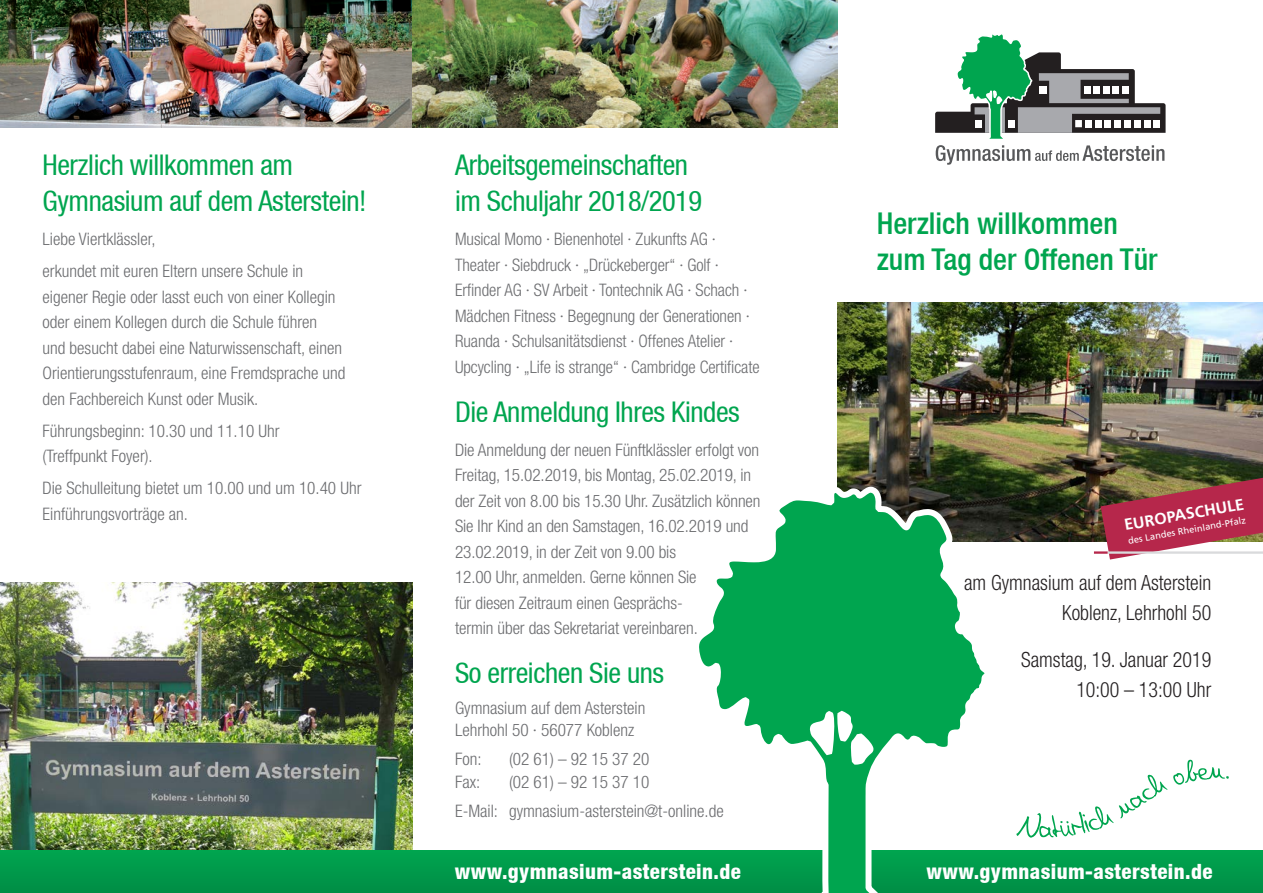
<style>
.page{position:relative;width:1263px;height:893px;background:#fff}
.page>*{position:absolute;margin:0;border:0;box-sizing:border-box;transform-origin:0 0}
.t1{font:500 condensed 30px/36px "Helvetica Neue LT";color:#00a54f}
._1---_Headline{font:condensed 28.5px/36px "Helvetica Neue LT";letter-spacing:-.015em;color:#00a54f}
.t2{font:300 condensed 21px/30px "Helvetica Neue LT";color:#231f20;text-align:right;scale:.95 1}
.t3{font:800 condensed 21px "Helvetica Neue LT";letter-spacing:.02em;color:#fff}
._1---_Headline-2{font:300 condensed 17.25px/25.5px "Helvetica Neue LT";letter-spacing:-.005em;color:#6c6d70}
._3---_Copytext{font:300 condensed 17.25px/25.5px "Helvetica Neue LT";color:#6c6d70}
.t4{font:700 15.9px "Frutiger";color:#fff}
.t5{font:9.3px "Frutiger";color:#fff}
</style>
<div class="page">
<img style="left:0;top:583px;width:412px;height:267px">
<div style="left:0;top:850px;width:1263px;height:43px;background:#00994b"></div>
<img style="left:0;top:0;width:688px;height:128px">
<svg style="left:995px;top:34px;width:170px;height:127px"></svg>
<svg style="left:1016px;top:759px;width:213px;height:79px"></svg>
<img style="left:995px;top:302px;width:268px;height:239px">
<img style="left:688px;top:0;width:307px;height:893px">
<svg style="left:1100px;top:478px;width:163px;height:81px;background:#af4f5c"></svg>
<hr style="left:1108px;top:551px;width:155px;height:3px;background:#d9dadc">
<hr style="left:1094px;top:551px;width:14px;height:3px;background:#b6274b">
<p class="_1---_Headline" style="left:43px;top:147px;width:325px">Herzlich willkommen am<br>Gymnasium auf dem Asterstein!</p>
<p class="_3---_Copytext" style="left:43px;top:226px;width:114px">Liebe Viertklässler,</p>
<p class="_3---_Copytext" style="left:43px;top:258px;width:305px">erkundet mit euren Eltern unsere Schule in eigener Regie oder lasst euch von einer Kollegin oder einem Kollegen durch die Schule führen<br>und besucht dabei eine Naturwissenschaft, einen Orientierungsstufenraum, eine Fremdsprache und den Fachbereich Kunst oder Musik.</p>
<p class="_3---_Copytext" style="left:43px;top:418px;width:239px">Führungsbeginn: 10.30 und 11.10 Uhr (Treffpunkt Foyer).</p>
<p class="_3---_Copytext" style="left:43px;top:475px;width:320px">Die Schulleitung bietet um 10.00 und um 10.40 Uhr<br>Einführungsvorträge an.</p>
<p class="_1---_Headline" style="left:455px;top:147px;width:249px">Arbeitsgemeinschaften im Schuljahr 2018/2019</p>
<p class="_1---_Headline-2" style="left:455px;top:226px;width:306px">Musical Momo · Bienenhotel · Zukunfts AG · Theater · Siebdruck · „Drückeberger“ · Golf · Erfinder AG · SV Arbeit · Tontechnik AG · Schach · Mädchen Fitness · Begegnung der Generationen · Ruanda · Schulsanitätsdienst · Offenes Atelier · Upcycling · „Life is strange“ · Cambridge Certificate</p>
<p class="_1---_Headline" style="left:455px;top:393px;width:286px">Die Anmeldung Ihres Kindes</p>
<p class="_1---_Headline-2" style="left:455px;top:437px;width:307px">Die Anmeldung der neuen Fünftklässler erfolgt von Freitag, 15.02.2019, bis Montag, 25.02.2019, in der Zeit von 8.00 bis 15.30 Uhr. Zusätzlich können Sie Ihr Kind an den Samstagen, 16.02.2019 und 23.02.2019, in der Zeit von 9.00 bis<br>12.00 Uhr, anmelden. Gerne können Sie<br>für diesen Zeitraum einen Gesprächs-<br>termin über das Sekretariat vereinbaren.</p>
<p class="_1---_Headline" style="left:455px;top:655px;width:211px">So erreichen Sie uns</p>
<p class="_1---_Headline-2" style="left:455px;top:696px;width:192px;line-height:22.5px">Gymnasium auf dem Asterstein<br>Lehrhohl 50 · 56077 Koblenz</p>
<p class="_1---_Headline-2" style="left:455px;top:746px;width:28px">Fon:</p>
<p class="_1---_Headline-2" style="left:509px;top:746px;width:142px">(02 61) – 92 15 37 20</p>
<p class="_1---_Headline-2" style="left:455px;top:769px;width:27px">Fax:</p>
<p class="_1---_Headline-2" style="left:509px;top:769px;width:142px">(02 61) – 92 15 37 10</p>
<p class="_1---_Headline-2" style="left:455px;top:798px;width:270px">E-Mail: gymnasium-asterstein@t-online.de</p>
<p class="t1" style="left:877px;top:205px;width:282px">Herzlich willkommen zum Tag der Offenen Tür</p>
<p class="t4" style="left:1123px;top:515px;width:123px;rotate:-10deg">EUROPASCHULE</p>
<p class="t5" style="left:1127px;top:535px;width:121px;rotate:-10deg">des Landes Rheinland-Pfalz</p>
<p class="t2" style="left:964px;top:568px;width:262px">am Gymnasium auf dem Asterstein</p>
<p class="t2" style="left:1062px;top:598px;width:158px">Koblenz, Lehrhohl 50</p>
<p class="t2" style="left:1021px;top:645px;width:202px">Samstag, 19. Januar 2019<br>10:00 – 13:00 Uhr</p>
<p class="t3" style="left:455px;top:859px;width:287px">www.gymnasium-asterstein.de</p>
<p class="t3" style="left:926px;top:859px;width:287px">www.gymnasium-asterstein.de</p>
</div>
